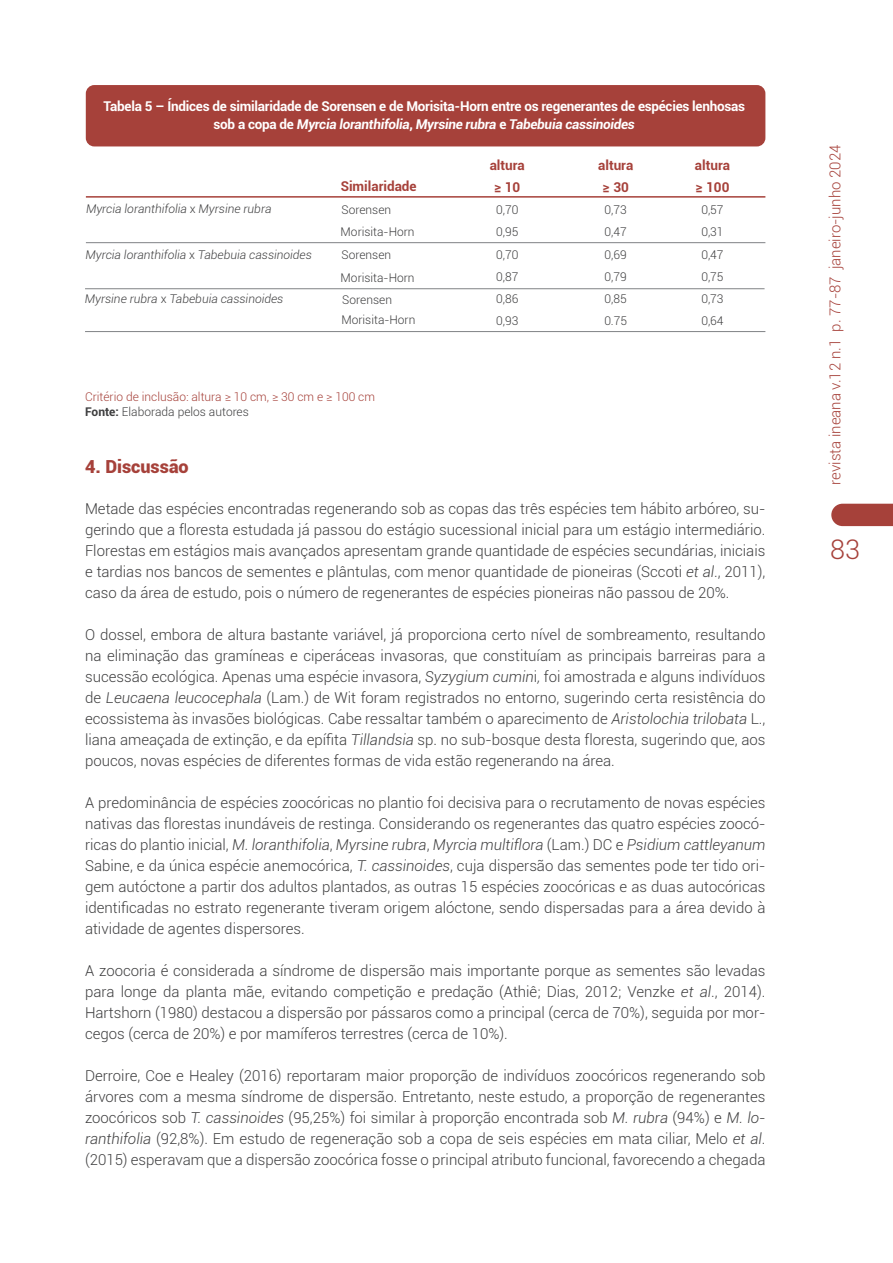
<style>
.page{position:relative;width:893px;height:1263px;background:#fff}
.page>*{position:absolute;margin:0;border:0;box-sizing:border-box;transform-origin:0 0}
.t1{font:300 27px "Roboto";color:#a6413a}
.SUBSEÇÃO{font:900 18px "Roboto";color:#a6413a}
.Texto_corrido{font:300 15px/21px "Roboto";color:#3e3e3f;text-align:justify}
.t2{font:300 15px "Roboto";color:#a6413a}
.Título_figuras{font:700 13.5px/18px "Roboto";letter-spacing:-.02em;color:#fff;text-align:center}
.Legenda_de_imagem{font:700 13.5px "Roboto";color:#a6413a}
.Nome_de_Imagem_Gráfico{font:italic 300 12px "Roboto";color:#3e3e3f}
.Legenda_de_imagem-2{font:300 12px "Roboto";color:#3e3e3f}
.Nome_de_Imagem_Gráfico-2{font:300 12px "Roboto";color:#3e3e3f}
.Legenda_de_imagem-3{font:300 12px "Roboto";color:#a6413a}
.s1{font-style:italic}
.s2{font-style:normal}
.s3{font-weight:700}
</style>
<div class="page">
<svg style="left:831px;top:504px;width:62px;height:22px"></svg>
<div style="left:86px;top:85px;width:679px;height:61px;background:#a6413a;border-radius:9px"></div>
<hr style="left:86px;top:242px;width:679px;height:1px;background:#808285">
<hr style="left:86px;top:196px;width:679px;height:2px;background:#a6413a">
<hr style="left:85px;top:288px;width:680px;height:1px;background:#808285">
<hr style="left:85px;top:331px;width:680px;height:1px;background:#808285">
<p class="Título_figuras" style="left:103px;top:97px;width:643px">Tabela 5 – Índices de similaridade de Sorensen e de Morisita-Horn entre os regenerantes de espécies lenhosas sob a copa de <span class="s1">Myrcia loranthifolia</span>, <span class="s1">Myrsine rubra</span> e <span class="s1">Tabebuia cassinoides</span></p>
<p class="Nome_de_Imagem_Gráfico" style="left:86px;top:200px;width:187px">Myrcia loranthifolia <span class="s2">x</span> Myrsine rubra</p>
<p class="Nome_de_Imagem_Gráfico" style="left:85px;top:247px;width:228px">Myrcia loranthifolia <span class="s2">x</span> Tabebuia cassinoides</p>
<p class="Nome_de_Imagem_Gráfico" style="left:85px;top:290px;width:200px">Myrsine rubra <span class="s2">x</span> Tabebuia cassinoides</p>
<p class="Legenda_de_imagem" style="left:341px;top:176px;width:77px">Similaridade</p>
<p class="Nome_de_Imagem_Gráfico-2" style="left:341px;top:201px;width:51px">Sorensen</p>
<p class="Nome_de_Imagem_Gráfico-2" style="left:341px;top:224px;width:75px">Morisita-Horn</p>
<p class="Nome_de_Imagem_Gráfico-2" style="left:341px;top:246px;width:51px">Sorensen</p>
<p class="Nome_de_Imagem_Gráfico-2" style="left:341px;top:269px;width:75px">Morisita-Horn</p>
<p class="Nome_de_Imagem_Gráfico-2" style="left:342px;top:291px;width:51px">Sorensen</p>
<p class="Nome_de_Imagem_Gráfico-2" style="left:341px;top:312px;width:75px">Morisita-Horn</p>
<p class="Legenda_de_imagem" style="left:490px;top:155px;width:37px">altura</p>
<p class="Legenda_de_imagem" style="left:494px;top:178px;width:28px">≥ 10</p>
<p class="Legenda_de_imagem-2" style="left:496px;top:202px;width:24px">0,70</p>
<p class="Legenda_de_imagem-2" style="left:496px;top:224px;width:24px">0,95</p>
<p class="Legenda_de_imagem-2" style="left:496px;top:246px;width:24px">0,70</p>
<p class="Legenda_de_imagem-2" style="left:496px;top:268px;width:24px">0,87</p>
<p class="Legenda_de_imagem-2" style="left:496px;top:291px;width:24px">0,86</p>
<p class="Legenda_de_imagem-2" style="left:496px;top:313px;width:24px">0,93</p>
<p class="Legenda_de_imagem" style="left:598px;top:155px;width:37px">altura</p>
<p class="Legenda_de_imagem" style="left:603px;top:178px;width:28px">≥ 30</p>
<p class="Legenda_de_imagem-2" style="left:605px;top:202px;width:24px">0,73</p>
<p class="Legenda_de_imagem-2" style="left:605px;top:224px;width:24px">0,47</p>
<p class="Legenda_de_imagem-2" style="left:605px;top:246px;width:24px">0,69</p>
<p class="Legenda_de_imagem-2" style="left:605px;top:268px;width:24px">0,79</p>
<p class="Legenda_de_imagem-2" style="left:605px;top:291px;width:24px">0,85</p>
<p class="Legenda_de_imagem-2" style="left:604px;top:313px;width:24px">0.75</p>
<p class="Legenda_de_imagem" style="left:695px;top:155px;width:37px">altura</p>
<p class="Legenda_de_imagem" style="left:695px;top:178px;width:35px">≥ 100</p>
<p class="Legenda_de_imagem-2" style="left:701px;top:202px;width:24px">0,57</p>
<p class="Legenda_de_imagem-2" style="left:701px;top:224px;width:24px">0,31</p>
<p class="Legenda_de_imagem-2" style="left:701px;top:246px;width:24px">0,47</p>
<p class="Legenda_de_imagem-2" style="left:701px;top:268px;width:24px">0,75</p>
<p class="Legenda_de_imagem-2" style="left:701px;top:291px;width:24px">0,73</p>
<p class="Legenda_de_imagem-2" style="left:701px;top:313px;width:24px">0,64</p>
<p class="Legenda_de_imagem-3" style="left:85px;top:389px;width:292px">Critério de inclusão: altura ≥ 10 cm, ≥ 30 cm e ≥ 100 cm</p>
<p class="Legenda_de_imagem-2" style="left:85px;top:404px;width:165px"><span class="s3">Fonte:</span> Elaborada pelos autores</p>
<p class="SUBSEÇÃO" style="left:85px;top:453px;width:105px">4. Discussão</p>
<p class="Texto_corrido" style="left:85px;top:497px;width:682px">Metade das espécies encontradas regenerando sob as copas das três espécies tem hábito arbóreo, su&shy;gerindo que a floresta estudada já passou do estágio sucessional inicial para um estágio intermediário.<br>Florestas em estágios mais avançados apresentam grande quantidade de espécies secundárias, iniciais e tardias nos bancos de sementes e plântulas, com menor quantidade de pioneiras (Sccoti <span class="s1">et al</span>., 2011), caso da área de estudo, pois o número de regenerantes de espécies pioneiras não passou de 20%.</p>
<p class="Texto_corrido" style="left:85px;top:623px;width:682px">O dossel, embora de altura bastante variável, já proporciona certo nível de sombreamento, resultando na eliminação das gramíneas e ciperáceas invasoras, que constituíam as principais barreiras para a sucessão ecológica. Apenas uma espécie invasora, <span class="s1">Syzygium cumin</span>i<span class="s1">,</span> foi amostrada e alguns indivíduos de <span class="s1">Leucaena leucocephala</span> (Lam.) de Wit foram registrados no entorno, sugerindo certa resistência do ecossistema às invasões biológicas. Cabe ressaltar também o aparecimento de <span class="s1">Aristolochia trilobata</span> L., liana ameaçada de extinção, e da epífita <span class="s1">Tillandsia</span> sp. no sub-bosque desta floresta, sugerindo que, aos poucos, novas espécies de diferentes formas de vida estão regenerando na área.</p>
<p class="Texto_corrido" style="left:85px;top:791px;width:682px">A predominância de espécies zoocóricas no plantio foi decisiva para o recrutamento de novas espécies nativas das florestas inundáveis de restinga. Considerando os regenerantes das quatro espécies zoocó&shy;ricas do plantio inicial, <span class="s1">M. loranthifolia</span>, <span class="s1">Myrsine rubra</span>, <span class="s1">Myrcia multiflora</span> (Lam.) DC e <span class="s1">Psidium cattleyanum </span>Sabine, e da única espécie anemocórica, <span class="s1">T. cassinoides</span>, cuja dispersão das sementes pode ter tido ori&shy;gem autóctone a partir dos adultos plantados, as outras 15 espécies zoocóricas e as duas autocóricas identificadas no estrato regenerante tiveram origem alóctone, sendo dispersadas para a área devido à atividade de agentes dispersores.</p>
<p class="Texto_corrido" style="left:85px;top:959px;width:682px">A zoocoria é considerada a síndrome de dispersão mais importante porque as sementes são levadas para longe da planta mãe, evitando competição e predação (Athiê; Dias, 2012; Venzke <span class="s1">et al</span>., 2014).<br>Hartshorn (1980) destacou a dispersão por pássaros como a principal (cerca de 70%), seguida por mor&shy;cegos (cerca de 20%) e por mamíferos terrestres (cerca de 10%).</p>
<p class="Texto_corrido" style="left:85px;top:1064px;width:682px">Derroire, Coe e Healey (2016) reportaram maior proporção de indivíduos zoocóricos regenerando sob árvores com a mesma síndrome de dispersão. Entretanto, neste estudo, a proporção de regenerantes zoocóricos sob <span class="s1">T. cassinoides</span> (95,25%) foi similar à proporção encontrada sob <span class="s1">M. rubra</span> (94%) e <span class="s1">M. lo&shy;ranthifolia</span> (92,8%). Em estudo de regeneração sob a copa de seis espécies em mata ciliar, Melo <span class="s1">et al</span>. (2015) esperavam que a dispersão zoocórica fosse o principal atributo funcional, favorecendo a chegada</p>
<p class="t2" style="left:825px;top:485px;width:342px;rotate:-90deg">revista ineana v.12 n.1 p. 77-87 janeiro-junho 2024</p>
<h1 class="t1" style="left:830px;top:531px;width:31px">83</h1>
</div>
